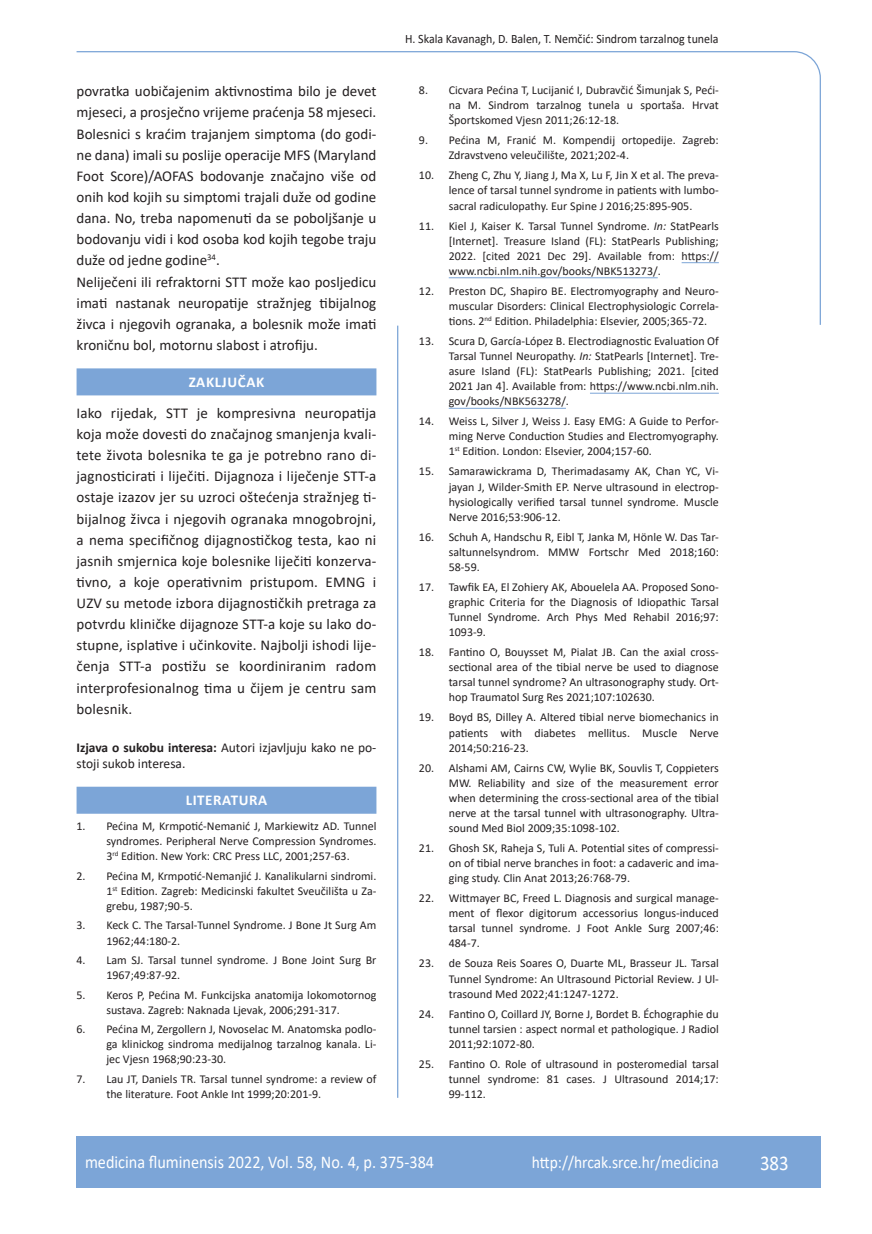
<style>
.page{position:relative;width:872px;height:1234px;background:#fff}
.page>*{position:absolute;margin:0;border:0;box-sizing:border-box;transform-origin:0 0}
.t1{font:21px "Calibri";color:#fff;scale:.9 1}
.t2{font:18px "Calibri";color:#fff;scale:.9 1}
.t3{font:17.25px "Calibri";color:#fff;scale:.9 1}
.t4{font:15px/21.1px "Calibri";color:#231f20}
.t5{font:700 15px "Calibri";letter-spacing:.04em;color:#fff}
.t6{font:13.5px/16.6px "Calibri";color:#231f20}
.t7{font:12.75px "Calibri";color:#231f20;scale:.94 1}
.t8{font:12px/15.1px "Calibri";color:#231f20;text-align:justify}
.s1{font-weight:700}
.s2{font-style:italic}
</style>
<div class="page">
<svg style="left:76px;top:51px;width:745px;height:275px"></svg>
<hr style="left:397px;top:325px;width:1px;height:772px;background:#7ca5d7">
<div style="left:77px;top:1135px;width:744px;height:51px;background:#7ca5d7"></div>
<div style="left:77px;top:368px;width:299px;height:27px;background:#7ca5d7"></div>
<div style="left:77px;top:786px;width:299px;height:27px;background:#7ca5d7"></div>
<hr style="left:681px;top:262px;width:38px;height:1px;background:#7ca5d7">
<hr style="left:449px;top:277px;width:208px;height:1px;background:#7ca5d7">
<hr style="left:590px;top:393px;width:129px;height:1px;background:#7ca5d7">
<hr style="left:449px;top:408px;width:117px;height:1px;background:#7ca5d7">
<p class="t4" style="left:77px;top:80px;width:301px">povratka uobičajenim aktivnostima bilo je devet mjeseci, a prosječno vrijeme praćenja 58 mjeseci.<br>Bolesnici s kraćim trajanjem simptoma (do godi&shy;ne dana) imali su poslije operacije MFS (Maryland Foot Score)/AOFAS bodovanje značajno više od onih kod kojih su simptomi trajali duže od godine dana. No, treba napomenuti da se poboljšanje u bodovanju vidi i kod osoba kod kojih tegobe traju duže od jedne godine<sup>34</sup>.<br>Neliječeni ili refraktorni STT može kao posljedicu imati nastanak neuropatije stražnjeg tibijalnog živca i njegovih ogranaka, a bolesnik može imati kroničnu bol, motornu slabost i atrofiju.</p>
<p class="t5" style="left:189px;top:371px;width:77px">ZAKLJ UČAK</p>
<p class="t4" style="left:77px;top:402px;width:301px;text-align:justify">Iako rijedak, STT je kompresivna neuropatija koja može dovesti do značajnog smanjenja kvali&shy;tete života bolesnika te ga je potrebno rano di&shy;jagnosticirati i liječiti. Dijagnoza i liječenje STT-a ostaje izazov jer su uzroci oštećenja stražnjeg ti&shy;bijalnog živca i njegovih ogranaka mnogobrojni, a nema specifičnog dijagnostičkog testa, kao ni jasnih smjernica koje bolesnike liječiti konzerva&shy;tivno, a koje operativnim pristupom. EMNG i UZV su metode izbora dijagnostičkih pretraga za potvrdu kliničke dijagnoze STT-a koje su lako do&shy;stupne, isplative i učinkovite. Najbolji ishodi lije&shy;čenja STT-a postižu se koordiniranim radom interprofesionalnog tima u čijem je centru sam bolesnik.</p>
<p class="t6" style="left:77px;top:738px;width:301px"><span class="s1">Izjava o sukobu interesa:</span> Autori izjavljuju kako ne po&shy;stoji sukob interesa.</p>
<p class="t5" style="left:186px;top:789px;width:83px">LITERATURA</p>
<p class="t8" style="left:106px;top:818px;width:271px;text-indent:-30px">1. Pećina M, Krmpotić-Nemanić J, Markiewitz AD. Tunnel syndromes. Peripheral Nerve Compression Syndromes.<br>3<sup>rd</sup> Edition. New York: CRC Press LLC, 2001;257-63.</p>
<p class="t8" style="left:106px;top:867px;width:271px;text-indent:-30px">2. Pećina M, Krmpotić-Nemanjić J. Kanalikularni sindromi.<br>1<sup>st</sup> Edition. Zagreb: Medicinski fakultet Sveučilišta u Za&shy;grebu, 1987;90-5.</p>
<p class="t8" style="left:106px;top:917px;width:271px;text-indent:-30px">3. Keck C. The Tarsal-Tunnel Syndrome. J Bone Jt Surg Am<br>1962;44:180-2.</p>
<p class="t8" style="left:106px;top:951px;width:272px;text-indent:-30px">4. Lam SJ. Tarsal tunnel syndrome. J Bone Joint Surg Br<br>1967;49:87-92.</p>
<p class="t8" style="left:77px;top:986px;width:301px;text-align:center">5. Keros P, Pećina M. Funkcijska anatomija lokomotornog sustava. Zagreb: Naknada Ljevak, 2006;291-317.</p>
<p class="t8" style="left:106px;top:1020px;width:271px;text-indent:-30px">6. Pećina M, Zergollern J, Novoselac M. Anatomska podlo&shy;ga klinickog sindroma medijalnog tarzalnog kanala. Li&shy;jec Vjesn 1968;90:23-30.</p>
<p class="t8" style="left:106px;top:1070px;width:271px;text-indent:-30px">7. Lau JT, Daniels TR. Tarsal tunnel syndrome: a review of the literature. Foot Ankle Int 1999;20:201-9.</p>
<p class="t7" style="left:405px;top:29px;width:335px">H. Skala Kavanagh, D. Balen, T. Nemčić: Sindrom tarzalnog tunela</p>
<p class="t8" style="left:449px;top:82px;width:271px;text-indent:-30px">8. Cicvara Pećina T, Lucijanić I, Dubravčić Šimunjak S, Peći&shy;na M. Sindrom tarzalnog tunela u sportaša. Hrvat Športskomed Vjesn 2011;26:12-18.</p>
<p class="t8" style="left:449px;top:132px;width:271px;text-indent:-30px">9. Pećina M, Franić M. Kompendij ortopedije. Zagreb:<br>Zdravstveno veleučilište, 2021;202-4.</p>
<p class="t8" style="left:449px;top:167px;width:271px;text-indent:-30px">10. Zheng C, Zhu Y, Jiang J, Ma X, Lu F, Jin X et al. The preva&shy;lence of tarsal tunnel syndrome in patients with lumbo&shy;sacral radiculopathy. Eur Spine J 2016;25:895-905.</p>
<p class="t8" style="left:449px;top:218px;width:271px;text-indent:-30px">11. Kiel J, Kaiser K. Tarsal Tunnel Syndrome. <span class="s2">In:</span> StatPearls [Internet]. Treasure Island (FL): StatPearls Publishing; 2022. [cited 2021 Dec 29]. Available from: https:// www.ncbi.nlm.nih.gov/books/NBK513273/.</p>
<p class="t8" style="left:449px;top:283px;width:272px;text-indent:-30px">12. Preston DC, Shapiro BE. Electromyography and Neuro&shy;muscular Disorders: Clinical Electrophysiologic Correla&shy;tions. 2<sup>nd</sup> Edition. Philadelphia: Elsevier, 2005;365-72.</p>
<p class="t8" style="left:449px;top:333px;width:271px;text-indent:-30px">13. Scura D, García-López B. Electrodiagnostic Evaluation Of Tarsal Tunnel Neuropathy. <span class="s2">In:</span> StatPearls [Internet]. Tre&shy;asure Island (FL): StatPearls Publishing; 2021. [cited 2021 Jan 4]. Available from: https://www.ncbi.nlm.nih. gov/books/NBK563278/.</p>
<p class="t8" style="left:449px;top:413px;width:271px;text-indent:-30px">14. Weiss L, Silver J, Weiss J. Easy EMG: A Guide to Perfor&shy;ming Nerve Conduction Studies and Electromyography.<br>1<sup>st</sup> Edition. London: Elsevier, 2004;157-60.</p>
<p class="t8" style="left:449px;top:463px;width:271px;text-indent:-30px">15. Samarawickrama D, Therimadasamy AK, Chan YC, Vi&shy;jayan J, Wilder-Smith EP. Nerve ultrasound in electrop&shy;hysiologically verified tarsal tunnel syndrome. Muscle Nerve 2016;53:906-12.</p>
<p class="t8" style="left:449px;top:528px;width:272px;text-indent:-30px">16. Schuh A, Handschu R, Eibl T, Janka M, Hönle W. Das Tar&shy;saltunnelsyndrom. MMW Fortschr Med 2018;160:<br>58-59.</p>
<p class="t8" style="left:449px;top:579px;width:271px;text-indent:-30px">17. Tawfik EA, El Zohiery AK, Abouelela AA. Proposed Sono&shy;graphic Criteria for the Diagnosis of Idiopathic Tarsal Tunnel Syndrome. Arch Phys Med Rehabil 2016;97:<br>1093-9.</p>
<p class="t8" style="left:449px;top:644px;width:271px;text-indent:-30px">18. Fantino O, Bouysset M, Pialat JB. Can the axial cross&shy;sectional area of the tibial nerve be used to diagnose tarsal tunnel syndrome? An ultrasonography study. Ort&shy;hop Traumatol Surg Res 2021;107:102630.</p>
<p class="t8" style="left:449px;top:709px;width:271px;text-indent:-30px">19. Boyd BS, Dilley A. Altered tibial nerve biomechanics in patients with diabetes mellitus. Muscle Nerve 2014;50:216-23.</p>
<p class="t8" style="left:449px;top:759px;width:271px;text-indent:-30px">20. Alshami AM, Cairns CW, Wylie BK, Souvlis T, Coppieters MW. Reliability and size of the measurement error when determining the cross-sectional area of the tibial nerve at the tarsal tunnel with ultrasonography. Ultra&shy;sound Med Biol 2009;35:1098-102.</p>
<p class="t8" style="left:449px;top:839px;width:272px;text-indent:-30px">21. Ghosh SK, Raheja S, Tuli A. Potential sites of compressi&shy;on of tibial nerve branches in foot: a cadaveric and ima&shy;ging study. Clin Anat 2013;26:768-79.</p>
<p class="t8" style="left:449px;top:890px;width:272px;text-indent:-30px">22. Wittmayer BC, Freed L. Diagnosis and surgical manage&shy;ment of flexor digitorum accessorius longus-induced tarsal tunnel syndrome. J Foot Ankle Surg 2007;46:<br>484-7.</p>
<p class="t8" style="left:449px;top:955px;width:272px;text-indent:-30px">23. de Souza Reis Soares O, Duarte ML, Brasseur JL. Tarsal Tunnel Syndrome: An Ultrasound Pictorial Review. J Ul&shy;trasound Med 2022;41:1247-1272.</p>
<p class="t8" style="left:449px;top:1005px;width:271px;text-indent:-30px">24. Fantino O, Coillard JY, Borne J, Bordet B. Échographie du tunnel tarsien : aspect normal et pathologique. J Radiol 2011;92:1072-80.</p>
<p class="t8" style="left:449px;top:1055px;width:272px;text-indent:-30px">25. Fantino O. Role of ultrasound in posteromedial tarsal tunnel syndrome: 81 cases. J Ultrasound 2014;17:<br>99-112.</p>
<h2 class="t2" style="left:85px;top:1149px;width:389px">medicina fluminensis 2022, Vol. 58, No. 4, p. 375-384</h2>
<h3 class="t3" style="left:532px;top:1150px;width:209px">http://hrcak.srce.hr/medicina</h3>
<h1 class="t1" style="left:760px;top:1147px;width:33px">383</h1>
</div>
